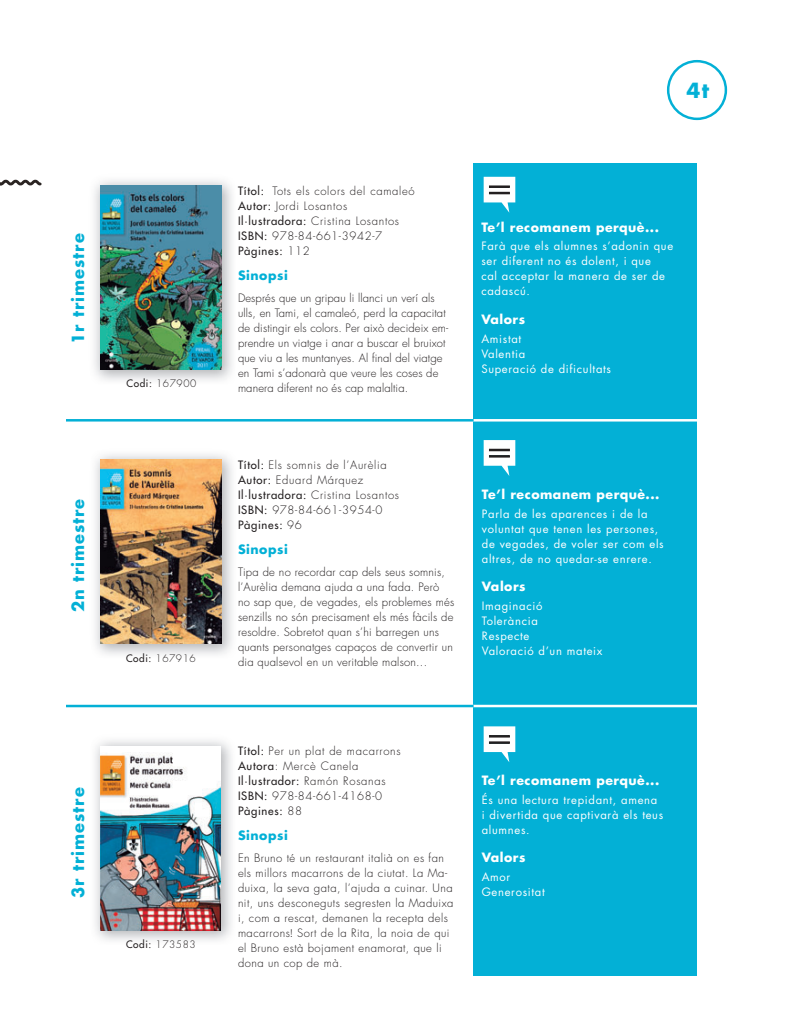
<style>
.page{position:relative;width:798px;height:1029px;background:#fff}
.page>*{position:absolute;margin:0;border:0;box-sizing:border-box;transform-origin:0 0}
.t1{font:700 20.38px "Futura LT";color:#03b0d6}
.t2{font:700 16.25px "Futura LT";letter-spacing:.06em;color:#03b0d6}
.t3{font:700 12.5px "Futura LT";letter-spacing:.04em;color:#fff}
.t4{font:700 12.5px "Futura LT";letter-spacing:.04em;color:#03b0d6}
.t5{font:300 11.25px/15px "Futura LT";letter-spacing:.02em;color:#231f20}
.t6{font:11.25px/15px "Futura LT";letter-spacing:.06em;color:#fff}
.t7{font:300 11.25px/15px "Futura LT";letter-spacing:.06em;color:#231f20}
.t8{font:300 11.25px/15px "Futura LT";letter-spacing:.04em;color:#231f20}
.t9{font:300 10px "Futura LT";letter-spacing:.06em;color:#231f20}
.s1{font-weight:400}
.s2{font-family:"Gill Sans"}
</style>
<div class="page">
<svg style="left:0;top:179px;width:42px;height:7px"></svg>
<div style="left:473px;top:162px;width:224px;height:813px;background:#03b0d6"></div>
<hr style="left:469px;top:419px;width:234px;height:2px;background:#fff">
<hr style="left:469px;top:704px;width:234px;height:3px;background:#fff">
<hr style="left:66px;top:419px;width:407px;height:2px;background:#03b0d6">
<hr style="left:66px;top:704px;width:407px;height:3px;background:#03b0d6">
<svg style="left:483px;top:177px;width:32px;height:36px"></svg>
<div style="left:489px;top:185px;width:20px;height:3px;border:1px solid #231f20"></div>
<div style="left:489px;top:192px;width:20px;height:2px;border:1px solid #231f20"></div>
<svg style="left:483px;top:440px;width:32px;height:36px"></svg>
<div style="left:489px;top:448px;width:20px;height:3px;border:1px solid #231f20"></div>
<div style="left:489px;top:455px;width:20px;height:2px;border:1px solid #231f20"></div>
<svg style="left:483px;top:726px;width:32px;height:36px"></svg>
<div style="left:489px;top:741px;width:20px;height:2px;border:1px solid #231f20"></div>
<img style="left:94px;top:180px;width:138px;height:201px">
<img style="left:100px;top:186px;width:121px;height:184px">
<img style="left:95px;top:740px;width:136px;height:201px">
<img style="left:101px;top:746px;width:120px;height:184px">
<img style="left:95px;top:454px;width:137px;height:201px">
<img style="left:101px;top:460px;width:121px;height:183px">
<div style="left:666px;top:60px;width:60px;height:60px;border:2px solid #03b0d6;border-radius:50%"></div>
<h2 class="t2" style="left:69px;top:344px;width:112px;rotate:-90deg">1r trimestre</h2>
<p class="t9" style="left:126px;top:379px;width:71px"><span class="s1">Codi:</span> 167900</p>
<h2 class="t2" style="left:69px;top:612px;width:115px;rotate:-90deg">2n trimestre</h2>
<p class="t9" style="left:126px;top:653px;width:71px"><span class="s1">Codi:</span> 167916</p>
<h2 class="t2" style="left:69px;top:897px;width:112px;rotate:-90deg">3r trimestre</h2>
<p class="t9" style="left:126px;top:939px;width:71px"><span class="s1">Codi:</span> 173583</p>
<h1 class="t1" style="left:686px;top:79px;width:24px">4t</h1>
<p class="t7" style="left:238px;top:184px;width:178px"><span class="s1">Títol:</span> Tots els colors del camaleó<br><span class="s1">Autor:</span> Jordi Losantos<br><span class="s1">Il·lustradora:</span> Cristina Losantos<br><span class="s1">ISBN:</span> 978-84-661-3942-7<br><span class="s1">Pàgines:</span> 112</p>
<p class="t4" style="left:238px;top:268px;width:51px">Sinopsi</p>
<p class="t5" style="left:238px;top:291px;width:212px">Després que un gripau li llanci un verí als ulls, en Tami, el camaleó, perd la capacitat de distingir els colors. Per això decideix em&shy;prendre un viatge i anar a buscar el bruixot que viu a les muntanyes. Al final del viatge en Tami s’adonarà que veure les coses de manera diferent no és cap malaltia.</p>
<p class="t7" style="left:238px;top:458px;width:162px"><span class="s1">Títol:</span> Els somnis de l’Aurèlia<br><span class="s1">Autor:</span> Eduard Márquez<br><span class="s1">Il·lustradora:</span> Cristina Losantos<br><span class="s1">ISBN:</span> 978-84-661-3954-0<br><span class="s1">Pàgines:</span> 96</p>
<p class="t4" style="left:238px;top:542px;width:51px">Sinopsi</p>
<p class="t5" style="left:238px;top:565px;width:218px">Tipa de no recordar cap dels seus somnis, l’Aurèlia demana ajuda a una fada. Però<br>no sap que, de vegades, els problemes més senzills no són precisament els més fàcils de resoldre. Sobretot quan s’hi barregen uns quants personatges capaços de convertir un dia qualsevol en un veritable malson...</p>
<p class="t3" style="left:481px;top:220px;width:179px">Te’l recomanem perquè...</p>
<p class="t6" style="left:481px;top:240px;width:193px">Farà que els alumnes s’adonin que ser diferent no és dolent, i que<br>cal acceptar la manera de ser de cadascú.</p>
<p class="t3" style="left:481px;top:312px;width:45px">Valors</p>
<p class="t6" style="left:481px;top:332px;width:131px">Amistat<br>Valentia<br>Superació de dificultats</p>
<p class="t3" style="left:481px;top:487px;width:179px">Te’l recomanem perquè...</p>
<p class="t6" style="left:481px;top:507px;width:183px">Parla de les aparences i de la voluntat que tenen les persones, de vegades, de voler ser com els altres, de no quedar-se enrere.</p>
<p class="t3" style="left:481px;top:579px;width:45px">Valors</p>
<p class="t6" style="left:481px;top:599px;width:122px">Imaginació<br>Tolerància<br>Respecte<br>Valoració d’un mateix</p>
<p class="t7" style="left:238px;top:744px;width:164px"><span class="s1">Títol:</span> Per un plat de macarrons<br><span class="s1">Autora</span>: Mercè Canela<br><span class="s1">Il·lustrador:</span> Ramón Rosanas<br><span class="s1">ISBN:</span> 978-84-661-4168-0<br><span class="s1">Pàgines:</span> 88</p>
<p class="t4" style="left:238px;top:828px;width:51px">Sinopsi</p>
<p class="t8" style="left:238px;top:851px;width:217px">En Bruno té un restaurant italià on es fan els millors macarrons de la ciutat. La Ma&shy;duixa, la seva gata, l’ajuda a cuinar. Una nit, uns desconeguts segresten la Maduixa i, com a rescat, demanen la recepta dels macarrons<span class="s2">!</span> Sort de la Rita, la noia de qui el Bruno està bojament enamorat, que li dona un cop de mà.</p>
<p class="t3" style="left:481px;top:773px;width:179px">Te’l recomanem perquè...</p>
<p class="t6" style="left:481px;top:793px;width:183px">És una lectura trepidant, amena<br>i divertida que captivarà els teus alumnes.</p>
<p class="t3" style="left:481px;top:850px;width:45px">Valors</p>
<p class="t6" style="left:481px;top:870px;width:65px">Amor<br>Generositat</p>
</div>
